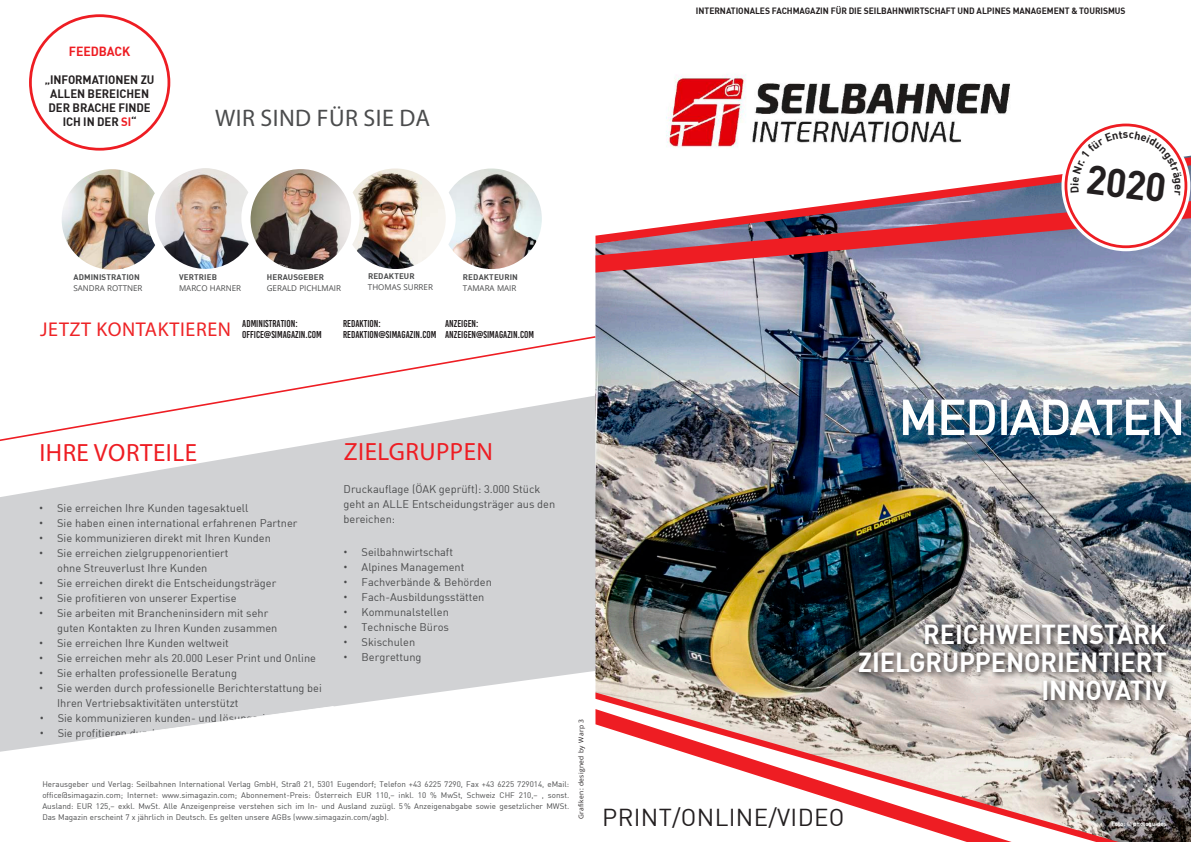
<style>
.page{position:relative;width:1191px;height:842px;background:#fff}
.page>*{position:absolute;margin:0;border:0;box-sizing:border-box;transform-origin:0 0}
.t1{font:47px "DIN";color:#fff}
.t2{font:700 40px "DIN";color:#231f20;scale:.94 1}
.t3{font:700 27px/28px "DIN";letter-spacing:-.005em;color:#fff;text-align:right;scale:.94 1}
.t4{font:25px "Myriad Pro";letter-spacing:.02em;color:#ee1d23}
.t5{font:24px "DIN";letter-spacing:.015em;color:#231f20}
.t6{font:24px "Myriad Pro";letter-spacing:.02em;color:#4b4c4d}
.t7{font:20px "Myriad Pro";letter-spacing:.03em;color:#ee2326}
.t8{font:700 13px "DIN";letter-spacing:-.005em;color:#ee1d23;scale:.94 1}
.t9{font:700 12px/14px "DIN";letter-spacing:-.005em;color:#231f20;text-align:center;scale:.95 1}
.t10{font:11px/15px "DIN";color:#4b4c4d}
.t11{font:700 11px "DIN";color:#231f20}
.t12{font:10px/11px "Base One";color:#231f20}
.t13{font:700 9px "DIN";letter-spacing:-.005em;color:#231f20;scale:.95 1}
.t14{font:8px/11px "DIN";color:#4b4c4d;text-align:justify}
.t15{font:8px "Open Sans";color:#4b4c4d}
.t16{font:700 8px "DIN";letter-spacing:.015em;color:#4b4c4d}
.t17{font:6.7px "Open Sans";letter-spacing:.05em;color:#231f20}
.t18{font:700 6px "DIN";color:#fff}
.s1{color:#ee1d23}
.s2{font-family:"Open Sans"}
</style>
<div class="page">
<svg style="left:0;top:441px;width:595px;height:311px;fill:#d1d2d4"></svg>
<img style="left:595px;top:156px;width:596px;height:686px">
<img style="left:618px;top:74px;width:443px;height:83px">
<div style="left:155px;top:168px;width:94px;height:101px;background:#231f20;opacity:.75"></div>
<svg style="left:595px;top:157px;width:596px;height:44px"></svg>
<svg style="left:595px;top:201px;width:596px;height:72px;background:#ab778c"></svg>
<div style="left:1061px;top:120px;width:129px;height:131px;background:#fff;border-radius:50%"></div>
<div style="left:1064px;top:124px;width:123px;height:124px;border:3px solid #ee1d23;border-radius:50%"></div>
<div style="left:855px;top:620px;width:319px;height:88px;background:#231f20;opacity:.8"></div>
<svg style="left:595px;top:692px;width:523px;height:150px;background:#c1b1ab"></svg>
<svg style="left:595px;top:709px;width:416px;height:133px"></svg>
<svg style="left:902px;top:399px;width:32px;height:37px"></svg>
<svg style="left:940px;top:398px;width:56px;height:38px"></svg>
<div style="left:1001px;top:400px;width:5px;height:35px;border:2px solid #fff"></div>
<svg style="left:1008px;top:398px;width:174px;height:39px"></svg>
<div style="left:29px;top:14px;width:141px;height:137px;border:3px solid #ee1d23;border-radius:50%"></div>
<img style="left:250px;top:169px;width:101px;height:101px;border-radius:50px">
<div style="left:62px;top:169px;width:93px;height:101px;background:#231f20;opacity:.75"></div>
<img style="left:352px;top:168px;width:94px;height:101px">
<img style="left:448px;top:168px;width:94px;height:101px">
<svg style="left:0;top:336px;width:595px;height:105px"></svg>
<svg style="left:96px;top:705px;width:242px;height:47px"></svg>
<svg style="left:1070px;top:131px;width:111px;height:38px"></svg>
<p class="t8" style="left:69px;top:43px;width:67px">FEEDBACK</p>
<p class="t9" style="left:45px;top:72px;width:117px">„INFORMATIONEN ZU<br>ALLEN BEREICHEN<br>DER BRACHE FINDE<br>ICH IN DER <span class="s1">SI</span>“</p>
<h3 class="t6" style="left:215px;top:103px;width:217px">WIR SIND FÜR SIE DA</h3>
<p class="t13" style="left:696px;top:5px;width:454px">INTERNATIONALES FACHMAGAZIN FÜR DIE SEILBAHNWIRTSCHAFT UND ALPINES MANAGEMENT &amp; TOURISMUS</p>
<h2 class="t2" style="left:1089px;top:153px;width:87px;rotate:7deg">2020</h2>
<p class="t11" style="left:1186px;top:184px;width:8px;rotate:90deg">e</p>
<p class="t16" style="left:74px;top:272px;width:68px">ADMINISTRATION</p>
<p class="t15" style="left:73px;top:283px;width:71px">SANDRA ROTTNER</p>
<p class="t16" style="left:179px;top:272px;width:39px">VERTRIEB</p>
<p class="t15" style="left:179px;top:282px;width:64px">MARCO HARNER</p>
<p class="t16" style="left:267px;top:272px;width:59px">HERAUSGEBER</p>
<p class="t15" style="left:267px;top:282px;width:76px">GERALD PICHLMAIR</p>
<p class="t16" style="left:368px;top:271px;width:48px">REDAKTEUR</p>
<p class="t15" style="left:368px;top:282px;width:67px">THOMAS SURRER</p>
<p class="t16" style="left:463px;top:272px;width:56px">REDAKTEURIN</p>
<p class="t15" style="left:463px;top:283px;width:55px">TAMARA MAIR</p>
<h3 class="t7" style="left:40px;top:317px;width:192px">JETZT KONTAKTIEREN</h3>
<p class="t12" style="left:242px;top:319px;width:81px">ADMINISTRATION:<br>OFFICE@SIMAGAZIN.COM</p>
<p class="t12" style="left:343px;top:319px;width:95px">REDAKTION:<br>REDAKTION@SIMAGAZIN.COM</p>
<p class="t12" style="left:445px;top:319px;width:90px">ANZEIGEN:<br>ANZEIGEN@SIMAGAZIN.COM</p>
<h3 class="t4" style="left:39px;top:437px;width:159px">IHRE VORTEILE</h3>
<p class="t10" style="left:39px;top:500px;width:211px"><span class="s2">•</span> Sie erreichen Ihre Kunden tagesaktuell</p>
<p class="t10" style="left:39px;top:515px;width:260px"><span class="s2">•</span> Sie haben einen international erfahrenen Partner</p>
<p class="t10" style="left:39px;top:530px;width:233px"><span class="s2">•</span> Sie kommunizieren direkt mit Ihren Kunden</p>
<p class="t10" style="left:39px;top:545px;width:191px;text-align:center"><span class="s2">•</span> Sie erreichen zielgruppenorientiert ohne Streuverlust Ihre Kunden</p>
<p class="t10" style="left:39px;top:575px;width:239px"><span class="s2">•</span> Sie erreichen direkt die Entscheidungsträger</p>
<p class="t10" style="left:39px;top:590px;width:199px"><span class="s2">•</span> Sie profitieren von unserer Expertise</p>
<p class="t10" style="left:57px;top:605px;width:222px;text-indent:-18px"><span class="s2">•</span> Sie arbeiten mit Brancheninsidern mit sehr guten Kontakten zu Ihren Kunden zusammen</p>
<p class="t10" style="left:39px;top:635px;width:191px"><span class="s2">•</span> Sie erreichen Ihre Kunden weltweit</p>
<p class="t10" style="left:39px;top:650px;width:278px"><span class="s2">•</span> Sie erreichen mehr als 20.000 Leser Print und Online</p>
<p class="t10" style="left:39px;top:665px;width:199px"><span class="s2">•</span> Sie erhalten professionelle Beratung</p>
<p class="t10" style="left:57px;top:680px;width:266px;text-indent:-18px"><span class="s2">•</span> Sie werden durch professionelle Berichterstattung bei<br>Ihren Vertriebsaktivitäten unterstützt</p>
<p class="t10" style="left:40px;top:710px;width:243px"><span class="s2">•</span> Sie kommunizieren kunden- und lösungsrient</p>
<p class="t10" style="left:40px;top:725px;width:140px"><span class="s2">•</span> Sie profitieren durch den</p>
<h3 class="t4" style="left:344px;top:436px;width:151px">ZIELGRUPPEN</h3>
<p class="t10" style="left:343px;top:481px;width:213px">Druckauflage (ÖAK geprüft): 3.000 Stück geht an ALLE Entscheidungsträger aus den bereichen:</p>
<p class="t10" style="left:343px;top:544px;width:111px"><span class="s2">•</span> Seilbahnwirtschaft</p>
<p class="t10" style="left:343px;top:559px;width:122px"><span class="s2">•</span> Alpines Management</p>
<p class="t10" style="left:343px;top:574px;width:150px"><span class="s2">•</span> Fachverbände &amp; Behörden</p>
<p class="t10" style="left:343px;top:589px;width:142px"><span class="s2">•</span> Fach-Ausbildungsstätten</p>
<p class="t10" style="left:343px;top:604px;width:107px"><span class="s2">•</span> Kommunalstellen</p>
<p class="t10" style="left:343px;top:619px;width:107px"><span class="s2">•</span> Technische Büros</p>
<p class="t10" style="left:343px;top:634px;width:73px"><span class="s2">•</span> Skischulen</p>
<p class="t10" style="left:343px;top:649px;width:79px"><span class="s2">•</span> Bergrettung</p>
<p class="t14" style="left:42px;top:779px;width:528px">Herausgeber und Verlag: Seilbahnen International Verlag GmbH, Straß 21, 5301 Eugendorf; Telefon +43 6225 7290, Fax +43 6225 729014, eMail: office@simagazin.com; Internet: www.simagazin.com; Abonnement-Preis: Österreich EUR 110,– inkl. 10 % MwSt, Schweiz CHF 210,– , sonst.<br>Ausland: EUR 125,– exkl. MwSt. Alle Anzeigenpreise verstehen sich im In- und Ausland zuzügl. 5% Anzeigenabgabe sowie gesetzlicher MWSt.<br>Das Magazin erscheint 7 x jährlich in Deutsch. Es gelten unsere AGBs (www.simagazin.com/agb).</p>
<p class="t17" style="left:576px;top:819px;width:102px;rotate:-90deg">Grafiken: designed by Warp 3</p>
<h1 class="t1" style="left:899px;top:388px;width:287px">MEDIADATEN</h1>
<h3 class="t3" style="left:858px;top:619px;width:330px">REICHWEITENSTARK<br>ZIELGRUPPENORIENTIERT<br>INNOVATIV</h3>
<h3 class="t5" style="left:602px;top:802px;width:244px">PRINT/ONLINE/VIDEO</h3>
<p class="t18" style="left:1111px;top:820px;width:57px">Foto: © photoguides</p>
</div>
